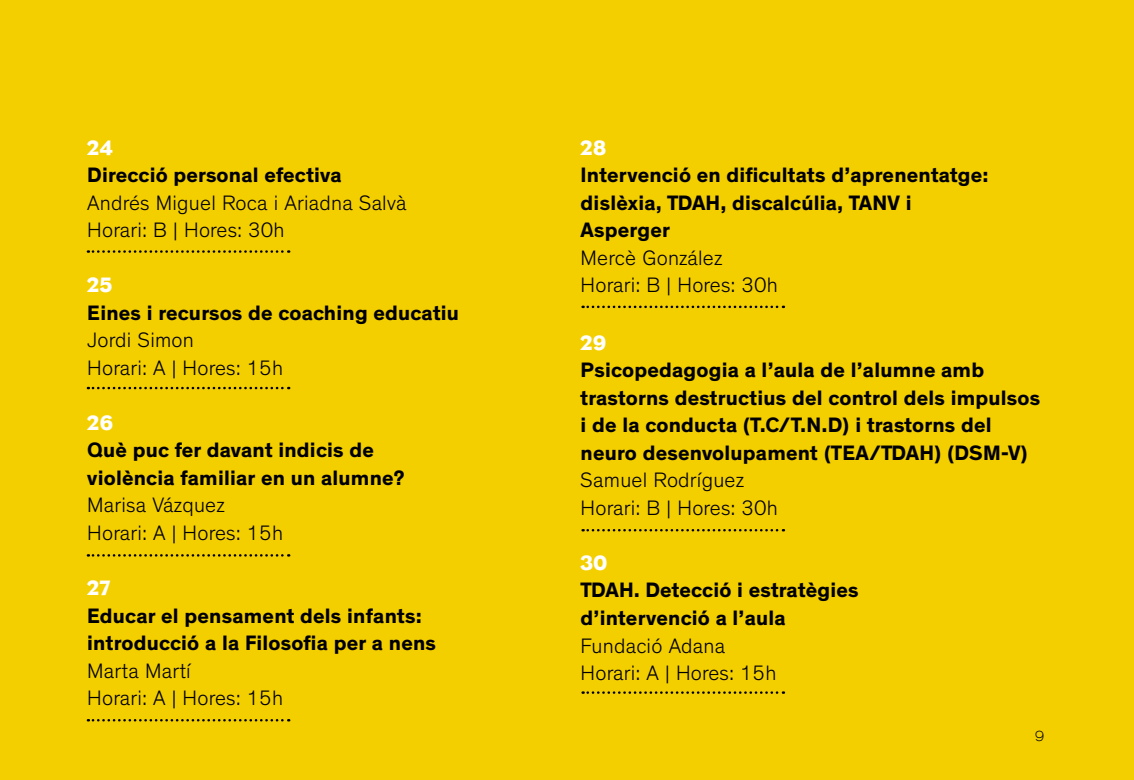
<style>
.page{position:relative;width:1134px;height:780px;background:#f4cf00}
.page>*{position:absolute;margin:0;border:0;box-sizing:border-box;transform-origin:0 0}
.t1{font:700 21.25px/27.5px "Theinhardt";letter-spacing:.01em;color:#000}
.t2{font:300 21.25px/27.5px "Theinhardt";letter-spacing:.01em;color:#000}
.t3{font:21.25px "Eagle";letter-spacing:.01em;color:#fff}
.t4{font:300 15px "Eagle";color:#000}
</style>
<div class="page">
<svg style="left:583px;top:305px;width:201px;height:3px"></svg>
<svg style="left:583px;top:529px;width:201px;height:2px"></svg>
<svg style="left:583px;top:691px;width:201px;height:2px"></svg>
<svg style="left:88px;top:250px;width:201px;height:3px"></svg>
<svg style="left:88px;top:387px;width:201px;height:2px"></svg>
<svg style="left:88px;top:554px;width:201px;height:2px"></svg>
<svg style="left:88px;top:719px;width:201px;height:2px"></svg>
<p class="t3" style="left:87px;top:135px;width:27px">24</p>
<p class="t1" style="left:87px;top:162px;width:256px">Direcció personal efectiva</p>
<p class="t2" style="left:87px;top:189px;width:321px">Andrés Miguel Roca i Ariadna Salvà<br>Horari: B | Hores: 30h</p>
<p class="t3" style="left:87px;top:273px;width:26px">25</p>
<p class="t1" style="left:87px;top:299px;width:373px">Eines i recursos de coaching educatiu</p>
<p class="t2" style="left:87px;top:327px;width:197px">Jordi Simon<br>Horari: A | Hores: 15h</p>
<p class="t3" style="left:87px;top:410px;width:27px">26</p>
<p class="t1" style="left:87px;top:437px;width:319px">Què puc fer davant indicis de violència familiar en un alumne?</p>
<p class="t2" style="left:87px;top:492px;width:197px">Marisa Vázquez<br>Horari: A | Hores: 15h</p>
<p class="t3" style="left:87px;top:575px;width:24px">27</p>
<p class="t1" style="left:87px;top:602px;width:350px">Educar el pensament dels infants: introducció a la Filosofia per a nens</p>
<p class="t2" style="left:87px;top:657px;width:197px">Marta Martí<br>Horari: A | Hores: 15h</p>
<p class="t3" style="left:581px;top:135px;width:27px">28</p>
<p class="t1" style="left:581px;top:162px;width:410px">Intervenció en dificultats d’aprenentatge: dislèxia, TDAH, discalcúlia, TANV i<br>Asperger</p>
<p class="t2" style="left:581px;top:244px;width:199px">Mercè González<br>Horari: B | Hores: 30h</p>
<p class="t3" style="left:581px;top:330px;width:27px">29</p>
<p class="t1" style="left:581px;top:357px;width:461px">Psicopedagogia a l’aula de l’alumne amb trastorns destructius del control dels impulsos i de la conducta (T.C/T.N.D) i trastorns del neuro desenvolupament (TEA/TDAH) (DSM-V)</p>
<p class="t2" style="left:581px;top:467px;width:199px">Samuel Rodríguez<br>Horari: B | Hores: 30h</p>
<p class="t3" style="left:581px;top:550px;width:28px">30</p>
<p class="t1" style="left:581px;top:577px;width:279px">TDAH. Detecció i estratègies d’intervenció a l’aula</p>
<p class="t2" style="left:581px;top:632px;width:197px">Fundació Adana<br>Horari: A | Hores: 15h</p>
<p class="t4" style="left:1035px;top:727px;width:10px">9</p>
</div>
